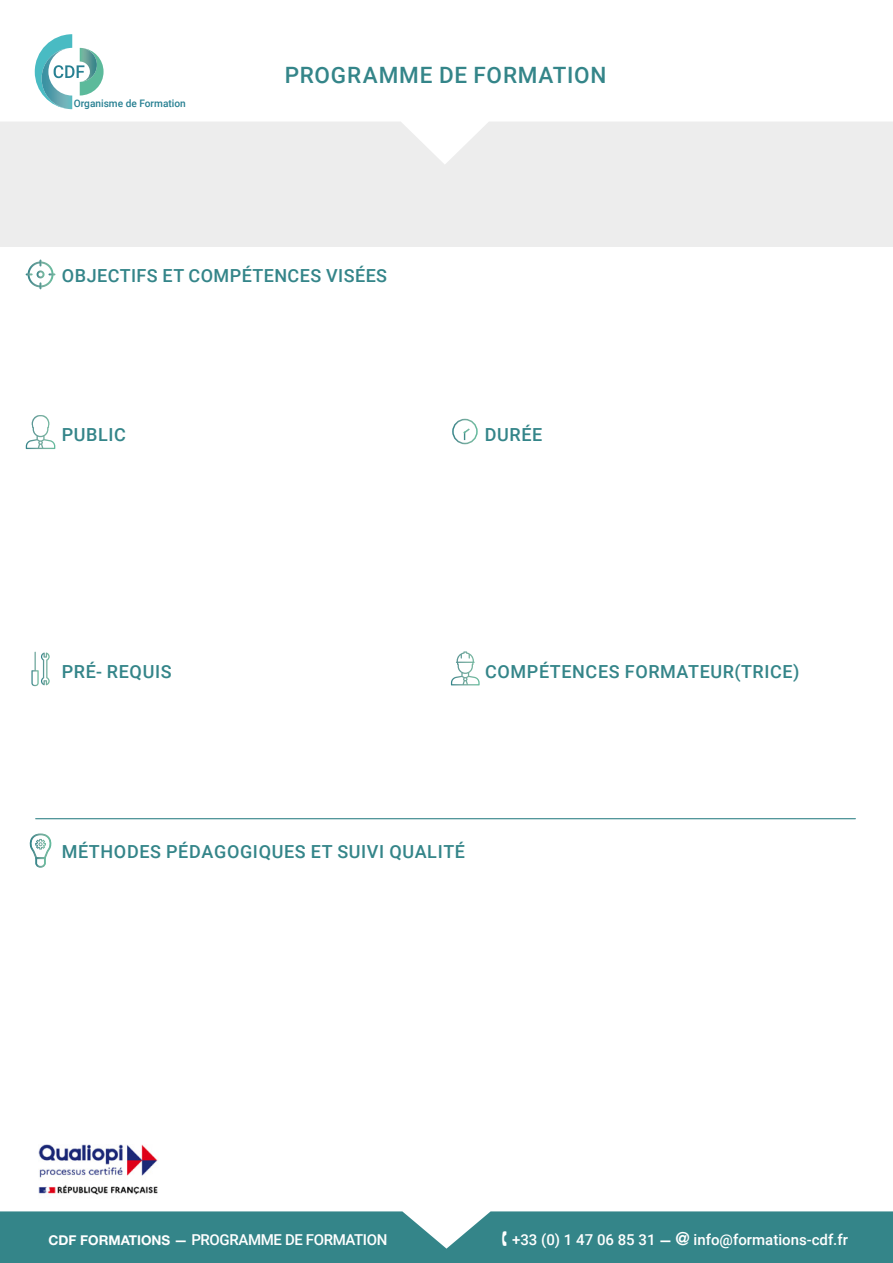
<style>
.page{position:relative;width:893px;height:1263px;background:#fff}
.page>*{position:absolute;margin:0;border:0;box-sizing:border-box;transform-origin:0 0}
.t1{font:500 22.5px "Roboto";letter-spacing:.04em;color:#348589}
.t2{font:500 18px "Roboto";letter-spacing:.035em;color:#348589}
.t3{font:500 15px "Roboto";color:#fff}
.t4{font:500 15px "Roboto";letter-spacing:-.025em;color:#fff}
.t5{font:500 10.35px "Roboto";color:#278092}
.s1{font-family:"Helvetica Neue LT Std";font-weight:700;font-size:13.5px}
.s2{font-family:"Helvetica Neue LT Std";font-weight:700;font-size:18px}
</style>
<div class="page">
<div style="left:0;top:1211px;width:893px;height:52px;background:#348589"></div>
<hr style="left:694px;top:1248px;width:154px;height:3px;background:#348589">
<div style="left:0;top:122px;width:893px;height:125px;background:#ededed"></div>
<hr style="left:36px;top:818px;width:819px;height:1px;background:#348589">
<div style="left:452px;top:419px;width:26px;height:25px;border:2px solid #fff;border-radius:50%"></div>
<svg style="left:463px;top:428px;width:7px;height:12px"></svg>
<svg style="left:451px;top:651px;width:29px;height:34px"></svg>
<svg style="left:29px;top:833px;width:23px;height:35px"></svg>
<svg style="left:31px;top:652px;width:19px;height:34px"></svg>
<svg style="left:26px;top:415px;width:29px;height:34px"></svg>
<svg style="left:26px;top:260px;width:29px;height:29px"></svg>
<svg style="left:35px;top:34px;width:69px;height:75px"></svg>
<img style="left:38px;top:1144px;width:120px;height:51px">
<svg style="left:502px;top:1231px;width:5px;height:15px"></svg>
<p class="t5" style="left:74px;top:96px;width:114px">Organisme de Formation</p>
<p class="t1" style="left:285px;top:59px;width:323px">PROGRAMME DE FORMATION</p>
<p class="t2" style="left:62px;top:263px;width:327px">OBJECTIFS ET COMPÉTENCES VISÉES</p>
<p class="t2" style="left:62px;top:421px;width:66px">PUBLIC</p>
<p class="t2" style="left:485px;top:421px;width:59px">DURÉE</p>
<p class="t2" style="left:62px;top:659px;width:111px">PRÉ- REQUIS</p>
<p class="t2" style="left:485px;top:659px;width:316px">COMPÉTENCES FORMATEUR(TRICE)</p>
<p class="t2" style="left:62px;top:839px;width:405px">MÉTHODES PÉDAGOGIQUES ET SUIVI QUALITÉ</p>
<p class="t4" style="left:48px;top:1229px;width:340px"><span class="s1">CDF FORMATIONS —</span> PROGRAMME DE FORMATION</p>
<p class="t3" style="left:512px;top:1229px;width:338px">+33 (0) 1 47 06 85 31 <span class="s1">—</span> <span class="s2">@</span> info@formations-cdf.fr</p>
</div>
